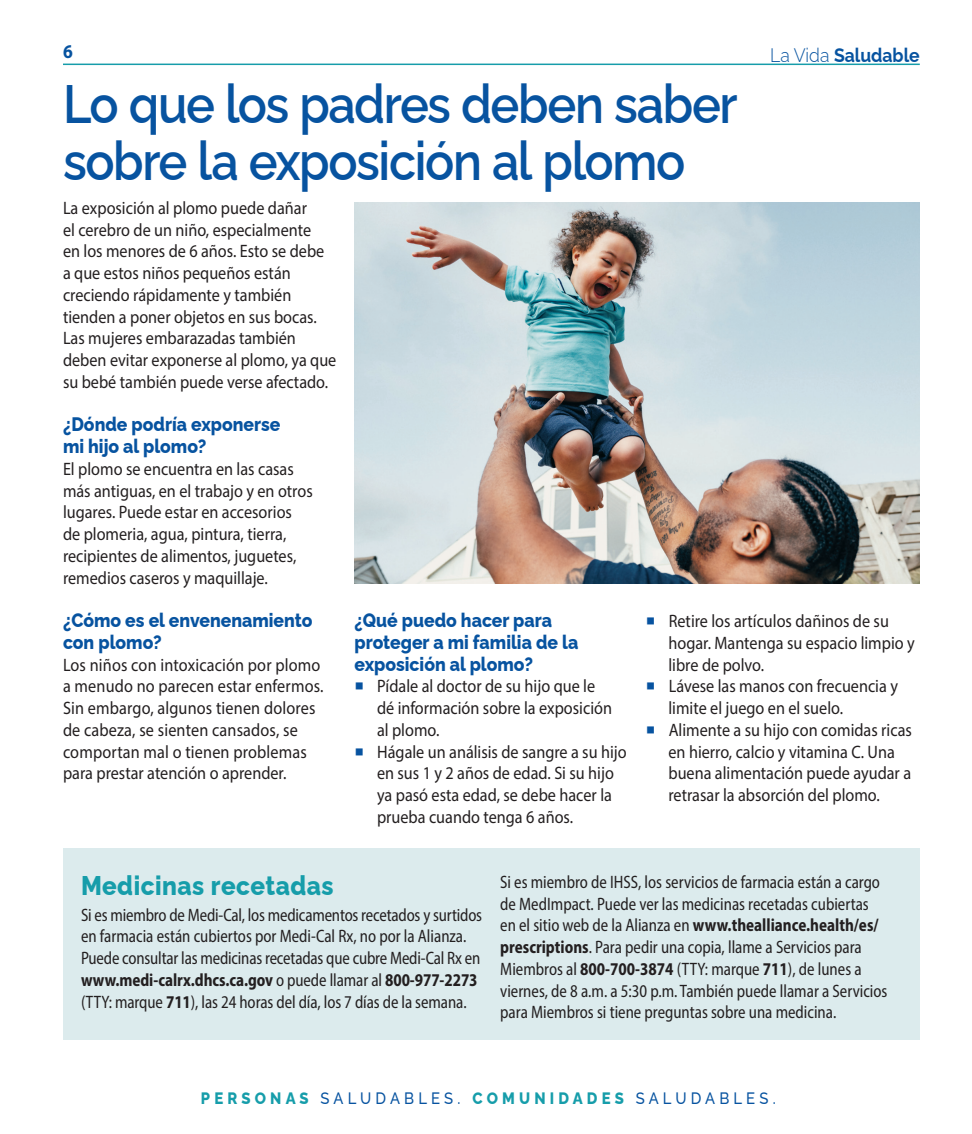
<style>
.page{position:relative;width:972px;height:1134px;background:#fff}
.page>*{position:absolute;margin:0;border:0;box-sizing:border-box;transform-origin:0 0}
.t1{font:600 54px/57px "Raleway";letter-spacing:-.03em;color:#0753a0;scale:.9 1}
.t2{font:800 27px "Raleway";letter-spacing:.02em;color:#169daa;scale:.9 1}
.t3{font:800 19.5px/21.8px "Raleway";color:#0753a0;scale:.9 1}
.t4{font:700 19.5px "Raleway";color:#0753a0;scale:.9 1}
.t5{font:700 19.5px "Myriad Pro";color:#0753a0;scale:.9 1}
.t6{font:18px/21.8px "Myriad Pro";color:#231f20;scale:.9 1}
.t7{font:semi-condensed 18px/21.8px "Myriad Pro";color:#231f20;scale:.9 1}
.t8{font:500 16.5px "Raleway";letter-spacing:.28em;color:#0753a0;scale:.9 1}
.s1{font-weight:300}
.s2{font-family:"Minion Pro";font-weight:500;font-size:24px;color:#0753a0}
.s3{font-weight:700}
.s4{font-weight:800;color:#169daa}
</style>
<div class="page">
<div style="left:63px;top:848px;width:857px;height:192px;background:#dcebed"></div>
<img style="left:355px;top:203px;width:565px;height:381px">
<hr style="left:63px;top:64px;width:857px;height:1px;background:#169daa">
<p class="t5" style="left:63px;top:39px;width:12px">6</p>
<p class="t4" style="left:770px;top:40px;width:168px"><span class="s1">La Vida</span> Saludable</p>
<h1 class="t1" style="left:63px;top:69px;width:751px">Lo que los padres deben saber sobre la exposición al plomo</h1>
<p class="t6" style="left:63px;top:197px;width:305px">La exposición al plomo puede dañar<br>el cerebro de un niño, especialmente<br>en los menores de 6 años. Esto se debe a que estos niños pequeños están creciendo rápidamente y también tienden a poner objetos en sus bocas.<br>Las mujeres embarazadas también deben evitar exponerse al plomo, ya que su bebé también puede verse afectado.</p>
<p class="t3" style="left:63px;top:411px;width:243px">¿Dónde podría exponerse mi hijo al plomo?</p>
<p class="t6" style="left:63px;top:458px;width:279px">El plomo se encuentra en las casas más antiguas, en el trabajo y en otros lugares. Puede estar en accesorios de plomeria, agua, pintura, tierra, recipientes de alimentos, juguetes, remedios caseros y maquillaje.</p>
<p class="t3" style="left:63px;top:607px;width:279px">¿Cómo es el envenenamiento con plomo?</p>
<p class="t6" style="left:63px;top:653px;width:291px">Los niños con intoxicación por plomo a menudo no parecen estar enfermos.<br>Sin embargo, algunos tienen dolores de cabeza, se sienten cansados, se comportan mal o tienen problemas para prestar atención o aprender.</p>
<p class="t3" style="left:354px;top:607px;width:250px">¿Qué puedo hacer para proteger a mi familia de la exposición al plomo?</p>
<p class="t6" style="left:377px;top:675px;width:263px;text-indent:-23px"><span class="s2">■</span> Pídale al doctor de su hijo que le dé información sobre la exposición al plomo.</p>
<p class="t6" style="left:377px;top:740px;width:279px;text-indent:-23px"><span class="s2">■</span> Hágale un análisis de sangre a su hijo en sus 1 y 2 años de edad. Si su hijo ya pasó esta edad, se debe hacer la prueba cuando tenga 6 años.</p>
<p class="t6" style="left:669px;top:610px;width:275px;text-indent:-23px"><span class="s2">■</span> Retire los artículos dañinos de su hogar. Mantenga su espacio limpio y libre de polvo.</p>
<p class="t6" style="left:669px;top:675px;width:256px;text-indent:-23px"><span class="s2">■</span> Lávese las manos con frecuencia y limite el juego en el suelo.</p>
<p class="t6" style="left:669px;top:719px;width:272px;text-indent:-23px"><span class="s2">■</span> Alimente a su hijo con comidas ricas en hierro, calcio y vitamina C. Una buena alimentación puede ayudar a retrasar la absorción del plomo.</p>
<h2 class="t2" style="left:81px;top:863px;width:282px">Medicinas recetadas</h2>
<p class="t7" style="left:81px;top:904px;width:447px">Si es miembro de Medi-Cal, los medicamentos recetados y surtidos en farmacia están cubiertos por Medi-Cal Rx, no por la Alianza.<br>Puede consultar las medicinas recetadas que cubre Medi-Cal Rx en <span class="s3">www.medi-calrx.dhcs.ca.gov</span> o puede llamar al <span class="s3">800-977-2273 </span>(TTY: marque <span class="s3">711</span>), las 24 horas del día, los 7 días de la semana.</p>
<p class="t7" style="left:500px;top:871px;width:432px">Si es miembro de IHSS, los servicios de farmacia están a cargo de MedImpact. Puede ver las medicinas recetadas cubiertas en el sitio web de la Alianza en <span class="s3">www.thealliance.health/es/ prescriptions</span>. Para pedir una copia, llame a Servicios para Miembros al <span class="s3">800-700-3874</span> (TTY: marque <span class="s3">711</span>), de lunes a viernes, de 8 a.m. a 5:30 p.m. También puede llamar a Servicios para Miembros si tiene preguntas sobre una medicina.</p>
<p class="t8" style="left:201px;top:1085px;width:640px"><span class="s4">PERSONAS</span> SALUDABLES. <span class="s4">COMUNIDADES</span> SALUDABLES.</p>
</div>
